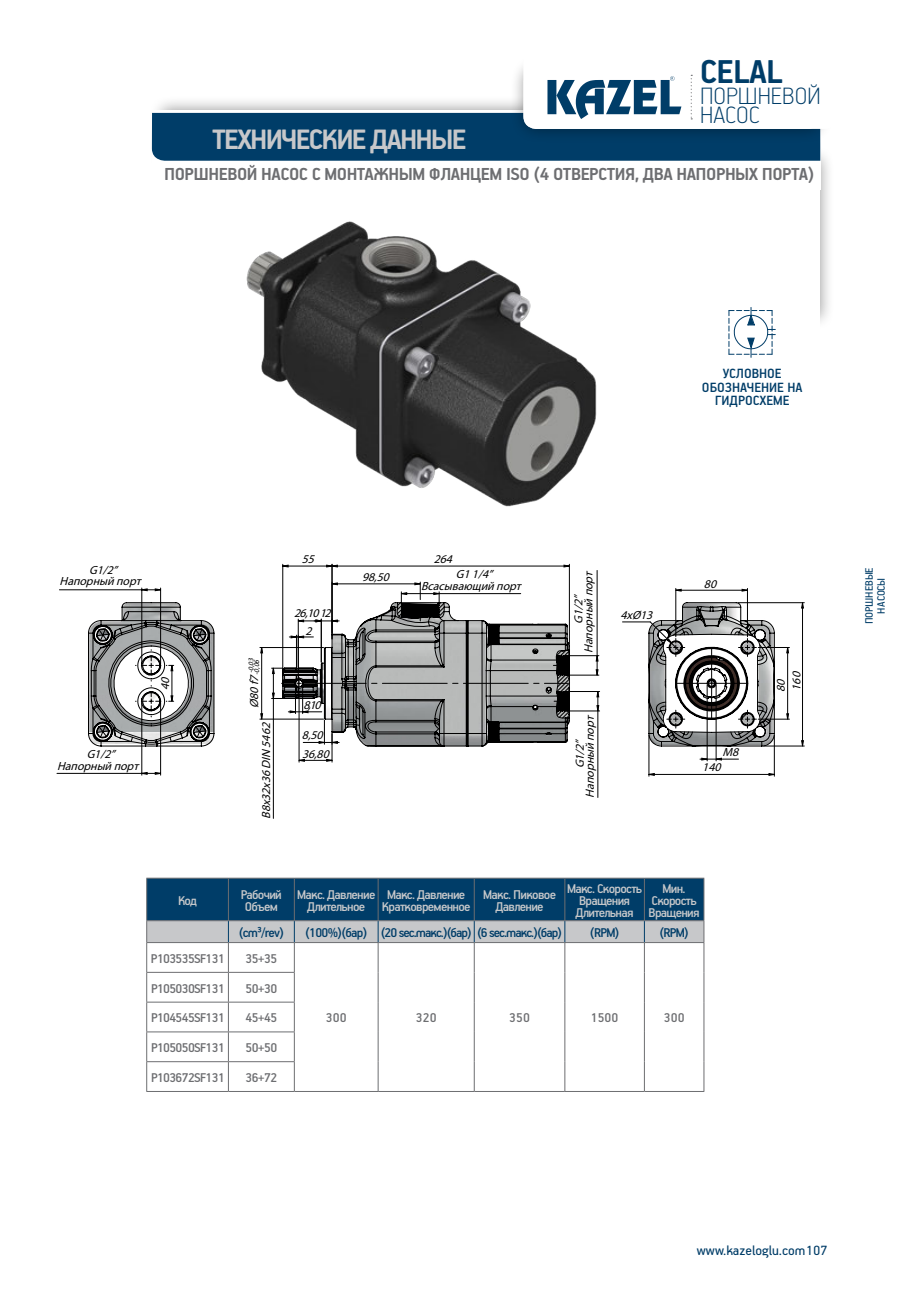
<style>
.page{position:relative;width:906px;height:1289px;background:#fff}
.page>*{position:absolute;margin:0;border:0;box-sizing:border-box;transform-origin:0 0}
.t1{font:700 37.05px "PF Handbook Pro";letter-spacing:-.02em;color:#003d68}
.t2{font:700 31.5px "PF Handbook Pro";letter-spacing:-.06em;color:#c7c8ca}
.t3{font:100 26.4px/18.8px "PF Handbook Pro";color:#003d68}
.t4{font:700 19.5px "PF Handbook Pro";letter-spacing:-.025em;color:#6d6e71}
.t5{font:500 15px/13.5px "PF Handbook Pro";color:#003d68;text-align:center}
.t6{font:15px "PF Handbook Pro";color:#003d68}
.t7{font:500 14.25px/12px "PF Handbook Pro";letter-spacing:-.05em;color:#c7c8ca;text-align:center}
.t8{font:500 14.25px "PF Handbook Pro";letter-spacing:-.05em;color:#6d6e71}
.t9{font:500 14.25px "PF Handbook Pro";letter-spacing:-.07em;color:#003d68}
.t10{font:12px/12px "PF Handbook Pro";letter-spacing:-.025em;color:#003d68;text-align:center}
.t11{font:italic 11.85px/11.2px "Arial";color:#000;text-align:center}
.t12{font:italic 7.2px "Arial";color:#000}
</style>
<div class="page">
<hr style="left:146px;top:877px;width:82px;height:1px;background:#6d6e71">
<hr style="left:228px;top:877px;width:66px;height:1px;background:#6d6e71">
<hr style="left:294px;top:877px;width:84px;height:1px;background:#6d6e71">
<hr style="left:378px;top:877px;width:96px;height:1px;background:#6d6e71">
<hr style="left:474px;top:877px;width:91px;height:1px;background:#6d6e71">
<hr style="left:565px;top:877px;width:79px;height:1px;background:#6d6e71">
<hr style="left:644px;top:877px;width:60px;height:1px;background:#6d6e71">
<hr style="left:146px;top:1091px;width:82px;height:1px;background:#6d6e71">
<hr style="left:228px;top:1091px;width:66px;height:1px;background:#6d6e71">
<hr style="left:294px;top:1091px;width:84px;height:1px;background:#6d6e71">
<hr style="left:378px;top:1091px;width:96px;height:1px;background:#6d6e71">
<hr style="left:474px;top:1091px;width:91px;height:1px;background:#6d6e71">
<hr style="left:565px;top:1091px;width:79px;height:1px;background:#6d6e71">
<hr style="left:644px;top:1091px;width:60px;height:1px;background:#6d6e71">
<svg style="left:146px;top:878px;width:558px;height:213px"></svg>
<img style="left:142px;top:756px;width:20px;height:12px">
<img style="left:649px;top:591px;width:146px;height:177px">
<hr style="left:716px;top:685px;width:1px;height:76px;background:#000">
<hr style="left:707px;top:685px;width:1px;height:76px;background:#000">
<hr style="left:676px;top:590px;width:71px;height:1px;background:#000">
<hr style="left:747px;top:588px;width:1px;height:48px;background:#000">
<hr style="left:675px;top:588px;width:1px;height:48px;background:#000">
<hr style="left:648px;top:735px;width:1px;height:41px;background:#000">
<hr style="left:774px;top:735px;width:1px;height:41px;background:#000">
<hr style="left:802px;top:602px;width:1px;height:144px;background:#000">
<hr style="left:738px;top:602px;width:66px;height:1px;background:#000">
<hr style="left:763px;top:745px;width:41px;height:1px;background:#000">
<hr style="left:787px;top:647px;width:1px;height:72px;background:#000">
<hr style="left:758px;top:719px;width:31px;height:1px;background:#000">
<hr style="left:758px;top:647px;width:31px;height:1px;background:#000">
<svg style="left:700px;top:757px;width:38px;height:3px"></svg>
<svg style="left:648px;top:773px;width:127px;height:2px"></svg>
<svg style="left:801px;top:602px;width:3px;height:6px"></svg>
<svg style="left:801px;top:740px;width:3px;height:6px"></svg>
<svg style="left:786px;top:713px;width:3px;height:6px"></svg>
<svg style="left:622px;top:602px;width:153px;height:144px"></svg>
<hr style="left:282px;top:564px;width:1px;height:120px;background:#000">
<hr style="left:332px;top:566px;width:237px;height:1px;background:#000">
<hr style="left:569px;top:564px;width:1px;height:80px;background:#000">
<hr style="left:332px;top:564px;width:1px;height:75px;background:#000">
<hr style="left:261px;top:647px;width:1px;height:72px;background:#000">
<hr style="left:260px;top:647px;width:63px;height:1px;background:#000">
<hr style="left:260px;top:718px;width:63px;height:1px;background:#000">
<hr style="left:273px;top:698px;width:1px;height:120px;background:#000">
<hr style="left:597px;top:711px;width:1px;height:86px;background:#000">
<hr style="left:597px;top:570px;width:1px;height:85px;background:#000">
<svg style="left:563px;top:564px;width:7px;height:3px"></svg>
<svg style="left:282px;top:564px;width:56px;height:3px"></svg>
<svg style="left:260px;top:713px;width:3px;height:6px"></svg>
<svg style="left:271px;top:582px;width:328px;height:180px"></svg>
<img style="left:98px;top:591px;width:117px;height:165px">
<hr style="left:160px;top:588px;width:1px;height:75px;background:#000">
<hr style="left:141px;top:588px;width:1px;height:75px;background:#000">
<hr style="left:59px;top:589px;width:83px;height:1px;background:#000">
<hr style="left:160px;top:703px;width:1px;height:72px;background:#000">
<hr style="left:141px;top:703px;width:1px;height:72px;background:#000">
<hr style="left:57px;top:773px;width:85px;height:1px;background:#000">
<svg style="left:141px;top:588px;width:20px;height:3px"></svg>
<svg style="left:141px;top:772px;width:19px;height:2px"></svg>
<svg style="left:88px;top:602px;width:126px;height:144px"></svg>
<div style="left:755px;top:145px;width:79px;height:186px;background:#000;opacity:.4"></div>
<div style="left:740px;top:140px;width:80px;height:214px;background:#fff"></div>
<svg style="left:728px;top:307px;width:48px;height:51px"></svg>
<svg style="left:152px;top:75px;width:668px;height:86px"></svg>
<img style="left:246px;top:221px;width:351px;height:286px">
<h2 class="t2" style="left:212px;top:120px;width:256px">ТЕХНИЧЕСКИЕ ДАННЫЕ</h2>
<h1 class="t1" style="left:700px;top:50px;width:85px">CELAL</h1>
<h3 class="t3" style="left:700px;top:85px;width:122px">ПОРШНЕВОЙ<br>НАСОС</h3>
<h3 class="t4" style="left:164px;top:162px;width:652px">ПОРШНЕВОЙ НАСОС С МОНТАЖНЫМ ФЛАНЦЕМ ISO (4 ОТВЕРСТИЯ, ДВА НАПОРНЫХ ПОРТА)</h3>
<p class="t5" style="left:702px;top:366px;width:102px">УСЛОВНОЕ<br>ОБОЗНАЧЕНИЕ НА<br>ГИДРОСХЕМЕ</p>
<p class="t11" style="left:60px;top:564px;width:86px">G1/2”<br>Напорныйпорт</p>
<p class="t11" style="left:57px;top:748px;width:86px">G1/2”<br>Напорныйпорт</p>
<p class="t11" style="left:302px;top:553px;width:17px">55</p>
<p class="t11" style="left:294px;top:604px;width:30px;line-height:17.2px">26,10<br>2</p>
<p class="t11" style="left:320px;top:607px;width:16px">12</p>
<p class="t11" style="left:362px;top:571px;width:32px">98,50</p>
<p class="t11" style="left:434px;top:553px;width:24px">264</p>
<p class="t11" style="left:421px;top:568px;width:105px">G11/4”<br>Всасывающийпорт</p>
<p class="t11" style="left:573px;top:653px;width:86px;line-height:9.9px;rotate:-90deg">G1/2”<br>Напорныйпорт</p>
<p class="t11" style="left:620px;top:609px;width:37px">4xØ13</p>
<p class="t11" style="left:704px;top:578px;width:17px">80</p>
<p class="t11" style="left:248px;top:707px;width:53px;rotate:-90deg">Ø80f7<sup>-0,03</sup></p>
<p class="t12" style="left:252px;top:675px;width:19px;rotate:-90deg">-0,06</p>
<p class="t11" style="left:159px;top:690px;width:17px;rotate:-90deg">40</p>
<p class="t11" style="left:773px;top:692px;width:25px;line-height:15.6px;text-align:left;rotate:-90deg">80<br>160</p>
<p class="t11" style="left:303px;top:698px;width:22px">8,10</p>
<p class="t11" style="left:302px;top:729px;width:26px">8,50</p>
<p class="t11" style="left:575px;top:797px;width:86px;line-height:9.9px;rotate:-90deg">G1/2”<br>Напорныйпорт</p>
<p class="t11" style="left:260px;top:818px;width:101px;rotate:-90deg">B8x32x36DIN 5462</p>
<p class="t11" style="left:722px;top:746px;width:21px">M8</p>
<p class="t11" style="left:302px;top:748px;width:32px">36,80</p>
<p class="t11" style="left:702px;top:761px;width:24px">140</p>
<p class="t7" style="left:178px;top:893px;width:20px">Код</p>
<p class="t7" style="left:241px;top:887px;width:43px;text-align:left">Рабочий<br>Объем</p>
<p class="t7" style="left:297px;top:887px;width:80px">Макс. Давление<br>Длительное</p>
<p class="t7" style="left:382px;top:887px;width:90px">Макс. Давление<br>Кратковременное</p>
<p class="t7" style="left:483px;top:887px;width:74px">Макс. Пиковое<br>Давление</p>
<p class="t7" style="left:567px;top:881px;width:77px">Макс. Скорость<br>Вращения<br>Длительная</p>
<p class="t7" style="left:648px;top:881px;width:53px">Мин.<br>Скорость<br>Вращения</p>
<p class="t9" style="left:239px;top:923px;width:47px">(cm³/rev)</p>
<p class="t9" style="left:305px;top:923px;width:258px">(100%)(бар) (20 sec.mакс.)(бар) (6 sec.mакс.)(бар)</p>
<p class="t9" style="left:590px;top:923px;width:31px">(RPM)</p>
<p class="t9" style="left:659px;top:923px;width:31px">(RPM)</p>
<p class="t8" style="left:151px;top:949px;width:75px">P103535SF131</p>
<p class="t8" style="left:245px;top:949px;width:33px">35+35</p>
<p class="t8" style="left:151px;top:979px;width:75px">P105030SF131</p>
<p class="t8" style="left:245px;top:979px;width:33px">50+30</p>
<p class="t8" style="left:151px;top:1009px;width:75px">P104545SF131</p>
<p class="t8" style="left:245px;top:1009px;width:33px">45+45</p>
<p class="t8" style="left:151px;top:1038px;width:75px">P105050SF131</p>
<p class="t8" style="left:245px;top:1038px;width:33px">50+50</p>
<p class="t8" style="left:151px;top:1068px;width:75px">P103672SF131</p>
<p class="t8" style="left:245px;top:1068px;width:33px">36+72</p>
<p class="t8" style="left:326px;top:1009px;width:22px">300</p>
<p class="t8" style="left:416px;top:1009px;width:22px">320</p>
<p class="t8" style="left:509px;top:1009px;width:22px">350</p>
<p class="t8" style="left:591px;top:1009px;width:29px">1500</p>
<p class="t8" style="left:664px;top:1009px;width:22px">300</p>
<p class="t10" style="left:862px;top:624px;width:58px;rotate:-90deg">ПОРШНЕВЫЕ<br>НАСОСЫ</p>
<p class="t6" style="left:697px;top:1241px;width:132px">www.kazeloglu.com107</p>
</div>
